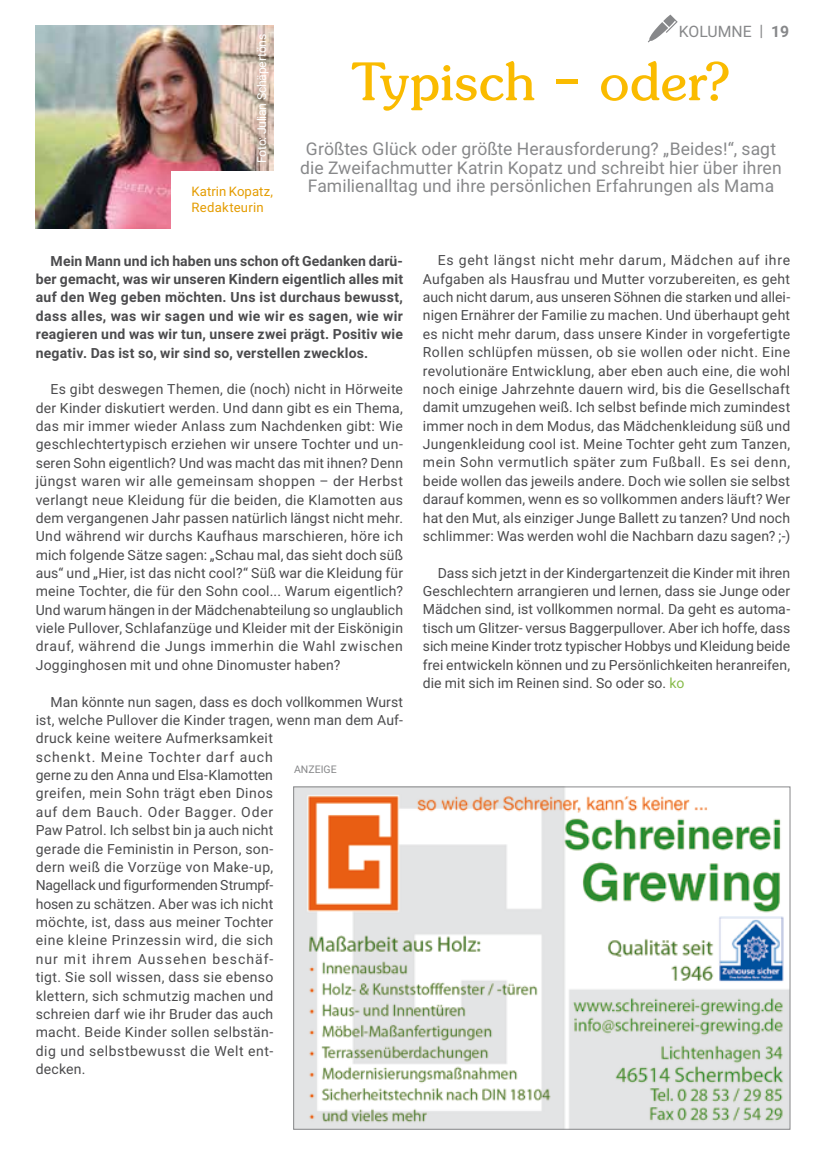
<style>
.page{position:relative;width:819px;height:1166px;background:#fff}
.page>*{position:absolute;margin:0;border:0;box-sizing:border-box;transform-origin:0 0}
.t1{font:52.5px "Sunset";letter-spacing:-.005em;color:#fabb00}
.t2{font:17.5px/18.4px "Roboto";letter-spacing:.005em;color:#87888a;text-align:center}
.t3{font:15.75px "Roboto";color:#87888a}
.t4{font:14px/18.4px "Roboto";letter-spacing:.02em;color:#4b4b4d;text-align:justify}
.t5{font:700 14px/18.4px "Roboto";letter-spacing:.015em;color:#4b4b4d;text-align:justify}
.t6{font:13.12px/15.8px "Roboto";letter-spacing:.01em;color:#e49c00}
.t7{font:12.25px "Roboto";letter-spacing:-.02em;color:#fff}
.t8{font:10.5px "Roboto";color:#87888a}
.s1{font-weight:700}
.s2{color:#87bb49}
</style>
<div class="page">
<svg style="left:648px;top:15px;width:29px;height:27px"></svg>
<img style="left:36px;top:25px;width:238px;height:204px">
<div style="left:172px;top:171px;width:121px;height:59px;background:#fff"></div>
<img style="left:295px;top:788px;width:493px;height:339px">
<p class="t7" style="left:253px;top:163px;width:131px;rotate:-90deg">Foto: Julian Schäpertöns</p>
<p class="t6" style="left:191px;top:183px;width:83px">Katrin Kopatz,<br>Redakteurin</p>
<p class="t3" style="left:679px;top:20px;width:112px">KOLUMNE | <span class="s1">19</span></p>
<h1 class="t1" style="left:351px;top:50px;width:380px">Typisch – oder?</h1>
<p class="t2" style="left:300px;top:139px;width:483px">Größtes Glück oder größte Herausforderung? „Beides!“, sagt die Zweifachmutter Katrin Kopatz und schreibt hier über ihren<br>Familienalltag und ihre persönlichen Erfahrungen als Mama</p>
<p class="t5" style="left:36px;top:251px;width:369px;text-indent:15px">Mein Mann und ich haben uns schon oft Gedanken darü&shy;ber gemacht, was wir unseren Kindern eigentlich alles mit auf den Weg geben möchten. Uns ist durchaus bewusst, dass alles, was wir sagen und wie wir es sagen, wie wir reagieren und was wir tun, unsere zwei prägt. Positiv wie negativ. Das ist so, wir sind so, verstellen zwecklos.</p>
<p class="t4" style="left:36px;top:380px;width:369px;text-indent:15px">Es gibt deswegen Themen, die (noch) nicht in Hörweite der Kinder diskutiert werden. Und dann gibt es ein Thema, das mir immer wieder Anlass zum Nachdenken gibt: Wie geschlechtertypisch erziehen wir unsere Tochter und un&shy;seren Sohn eigentlich? Und was macht das mit ihnen? Denn jüngst waren wir alle gemeinsam shoppen – der Herbst verlangt neue Kleidung für die beiden, die Klamotten aus dem vergangenen Jahr passen natürlich längst nicht mehr.<br>Und während wir durchs Kaufhaus marschieren, höre ich mich folgende Sätze sagen: „Schau mal, das sieht doch süß aus“ und „Hier, ist das nicht cool?“ Süß war die Kleidung für meine Tochter, die für den Sohn cool... Warum eigentlich?<br>Und warum hängen in der Mädchenabteilung so unglaublich viele Pullover, Schlafanzüge und Kleider mit der Eiskönigin drauf, während die Jungs immerhin die Wahl zwischen Jogginghosen mit und ohne Dinomuster haben?</p>
<p class="t4" style="left:36px;top:692px;width:369px;text-align:left;text-indent:15px">Man könnte nun sagen, dass es doch vollkommen Wurst ist, welche Pullover die Kinder tragen, wenn man dem Auf&shy;druck keine weitere Aufmerksamkeit<br>schenkt. Meine Tochter darf auch<br>gerne zu den Anna und Elsa-Klamotten<br>greifen, mein Sohn trägt eben Dinos<br>auf dem Bauch. Oder Bagger. Oder<br>Paw Patrol. Ich selbst bin ja auch nicht<br>gerade die Feministin in Person, son-<br>dern weiß die Vorzüge von Make-up,<br>Nagellack und figurformenden Strumpf-<br>hosen zu schätzen. Aber was ich nicht<br>möchte, ist, dass aus meiner Tochter<br>eine kleine Prinzessin wird, die sich<br>nur mit ihrem Aussehen beschäf-<br>tigt. Sie soll wissen, dass sie ebenso<br>klettern, sich schmutzig machen und<br>schreien darf wie ihr Bruder das auch<br>macht. Beide Kinder sollen selbstän-<br>dig und selbstbewusst die Welt ent-<br>decken.</p>
<p class="t8" style="left:294px;top:762px;width:44px">ANZEIGE</p>
<p class="t4" style="left:423px;top:251px;width:369px;text-indent:15px">Es geht längst nicht mehr darum, Mädchen auf ihre Aufgaben als Hausfrau und Mutter vorzubereiten, es geht auch nicht darum, aus unseren Söhnen die starken und allei&shy;nigen Ernährer der Familie zu machen. Und überhaupt geht es nicht mehr darum, dass unsere Kinder in vorgefertigte Rollen schlüpfen müssen, ob sie wollen oder nicht. Eine revolutionäre Entwicklung, aber eben auch eine, die wohl noch einige Jahrzehnte dauern wird, bis die Gesellschaft damit umzugehen weiß. Ich selbst befinde mich zumindest immer noch in dem Modus, das Mädchenkleidung süß und Jungenkleidung cool ist. Meine Tochter geht zum Tanzen, mein Sohn vermutlich später zum Fußball. Es sei denn, beide wollen das jeweils andere. Doch wie sollen sie selbst darauf kommen, wenn es so vollkommen anders läuft? Wer hat den Mut, als einziger Junge Ballett zu tanzen? Und noch schlimmer: Was werden wohl die Nachbarn dazu sagen? ;-)</p>
<p class="t4" style="left:423px;top:563px;width:369px;text-indent:15px">Dass sich jetzt in der Kindergartenzeit die Kinder mit ihren Geschlechtern arrangieren und lernen, dass sie Junge oder Mädchen sind, ist vollkommen normal. Da geht es automa&shy;tisch um Glitzer- versus Baggerpullover. Aber ich hoffe, dass sich meine Kinder trotz typischer Hobbys und Kleidung beide frei entwickeln können und zu Persönlichkeiten heranreifen, die mit sich im Reinen sind. So oder so. <span class="s2">ko</span></p>
</div>
